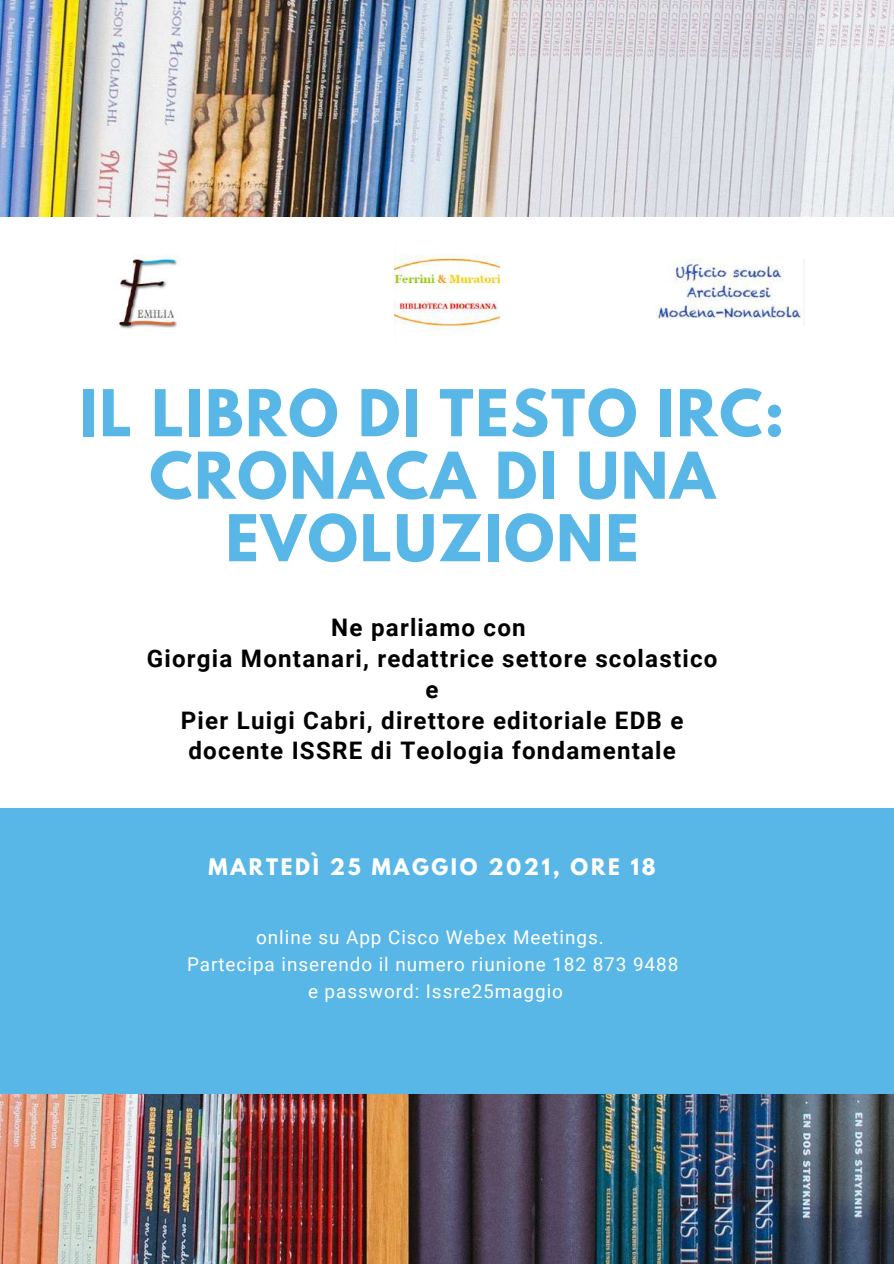
<style>
.page{position:relative;width:894px;height:1264px;background:#fff}
.page>*{position:absolute;margin:0;border:0;box-sizing:border-box;transform-origin:0 0}
.t1{font:700 57.15px/62.4px "League Spartan";letter-spacing:.035em;color:#59b7e7;text-align:center}
.t2{font:700 24.15px/30.9px "Roboto";letter-spacing:.05em;color:#000;text-align:center}
.t3{font:700 20.25px "League Spartan";letter-spacing:.13em;color:#fff}
.t4{font:18.9px/26.7px "Roboto";letter-spacing:.05em;color:#fff;text-align:center}
</style>
<div class="page">
<img style="left:0;top:0;width:893px;height:1263px">
<div style="left:0;top:217px;width:893px;height:876px;background:#fff"></div>
<div style="left:0;top:807px;width:893px;height:286px;background:#59b7e7"></div>
<img style="left:117px;top:255px;width:63px;height:74px">
<img style="left:656px;top:260px;width:148px;height:59px">
<img style="left:394px;top:254px;width:106px;height:79px">
<h1 class="t1" style="left:80px;top:389px;width:705px">IL LIBRO DI TESTO IRC:<br>CRONACA DI UNA<br>EVOLUZIONE</h1>
<p class="t2" style="left:147px;top:612px;width:572px">Ne parliamo con<br>Giorgia Montanari, redattrice settore scolastico e<br>Pier Luigi Cabri, direttore editoriale EDB e docente ISSRE di Teologia fondamentale</p>
<p class="t3" style="left:208px;top:856px;width:448px">MARTEDÌ 25 MAGGIO 2021, ORE 18</p>
<p class="t4" style="left:187px;top:924px;width:492px">online su App Cisco Webex Meetings.<br>Partecipa inserendo il numero riunione 182 873 9488 e password: Issre25maggio</p>
</div>
